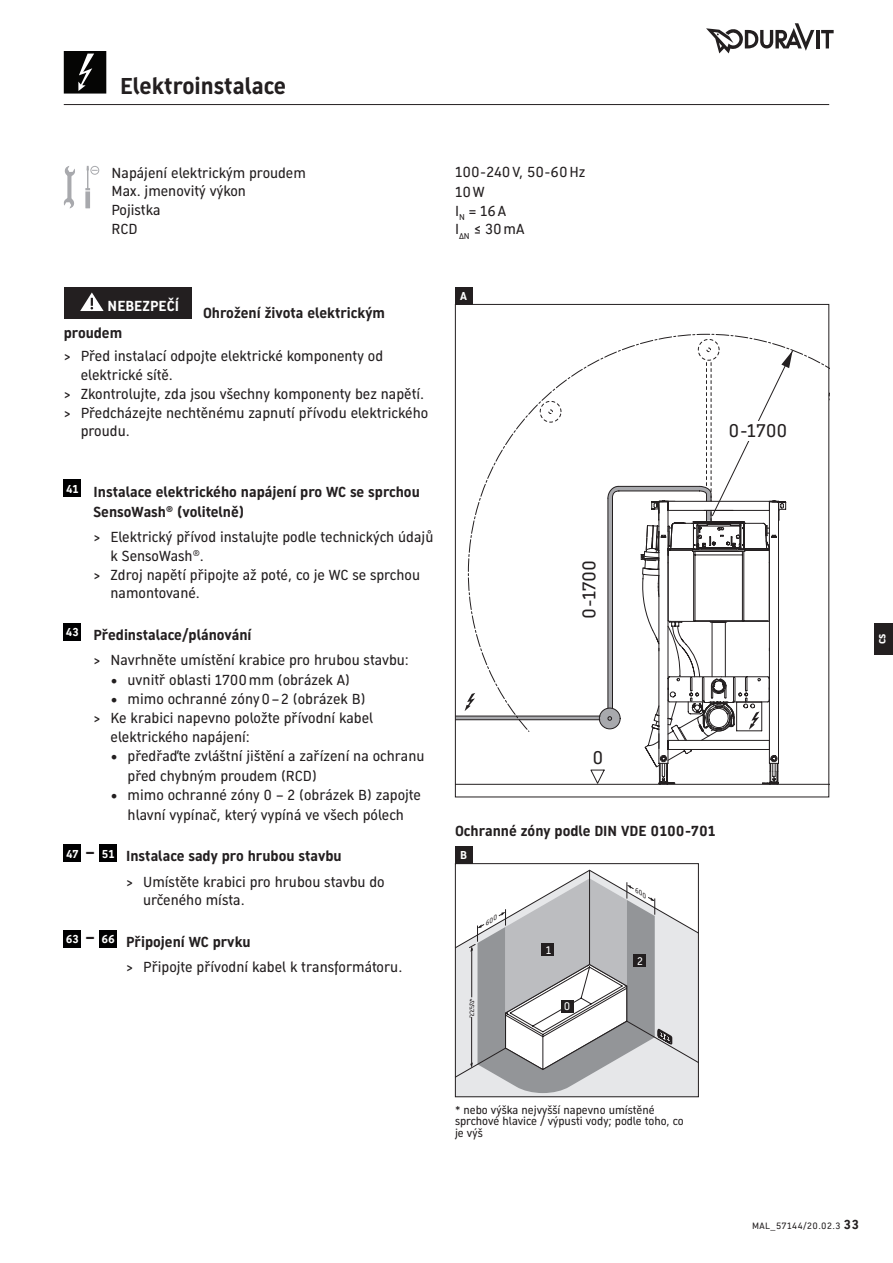
<style>
.page{position:relative;width:893px;height:1263px;background:#fff}
.page>*{position:absolute;margin:0;border:0;box-sizing:border-box;transform-origin:0 0}
.t1{font:700 22.5px "Dura Sans 2014 c";color:#231f20}
.t2{font:18px "Dura Sans 2014 c";color:#231f20}
.t3{font:14.25px/18.8px "Dura Sans 2014 c";color:#231f20}
.t4{font:700 14.25px/20.2px "Dura Sans 2014 c";color:#231f20}
.t5{font:700 14.25px "Dura Sans 2014 c";letter-spacing:.01em;color:#fff}
.t6{font:11.25px/11.7px "Dura Sans 2014 c";color:#231f20}
.t7{font:700 11.25px "Dura Sans 2014 c";color:#fff}
.t8{font:10.8px "Dura Sans 2014 c";color:#fff}
.t9{font:9px "Dura Sans 2014 c";letter-spacing:.05em;color:#231f20}
.t10{font:italic 6.15px "Dura Sans 2014 c";color:#231f20;scale:1.15 1}
.s1{font-weight:700}
.s2{font-weight:700;font-size:12.75px}
</style>
<div class="page">
<svg style="left:457px;top:870px;width:240px;height:208px"></svg>
<svg style="left:457px;top:566px;width:370px;height:219px"></svg>
<svg style="left:468px;top:334px;width:359px;height:398px"></svg>
<svg style="left:64px;top:51px;width:42px;height:43px;background:#1f1f1e"></svg>
<div style="left:874px;top:623px;width:19px;height:31px;background:#231f20"></div>
<div style="left:64px;top:287px;width:127px;height:31px;background:#231f20"></div>
<svg style="left:80px;top:292px;width:24px;height:19px"></svg>
<div style="left:64px;top:480px;width:17px;height:17px;background:#000001"></div>
<div style="left:64px;top:623px;width:17px;height:17px;background:#000001"></div>
<div style="left:64px;top:845px;width:17px;height:17px;background:#000001"></div>
<div style="left:100px;top:845px;width:17px;height:17px;background:#000001"></div>
<div style="left:64px;top:930px;width:17px;height:17px;background:#000001"></div>
<div style="left:100px;top:930px;width:17px;height:17px;background:#000001"></div>
<hr style="left:816px;top:30px;width:3px;height:18px;background:#231f20">
<svg style="left:821px;top:30px;width:13px;height:18px"></svg>
<svg style="left:706px;top:23px;width:108px;height:30px"></svg>
<hr style="left:64px;top:104px;width:765px;height:1px;background:#231f20">
<div style="left:455px;top:846px;width:17px;height:17px;background:#231f20"></div>
<div style="left:455px;top:863px;width:244px;height:234px;border:1px solid #231f20"></div>
<div style="left:455px;top:287px;width:17px;height:17px;background:#231f20"></div>
<svg style="left:64px;top:166px;width:11px;height:42px"></svg>
<div style="left:90px;top:166px;width:9px;height:9px;border:1px solid #a8a9ad;border-radius:50%"></div>
<svg style="left:85px;top:166px;width:13px;height:42px"></svg>
<svg style="left:469px;top:878px;width:203px;height:215px"></svg>
<h1 class="t1" style="left:120px;top:70px;width:168px">Elektroinstalace</h1>
<p class="t3" style="left:112px;top:163px;width:196px">Napájení elektrickým proudem<br>Max. jmenovitý výkon<br>Pojistka<br>RCD</p>
<p class="t5" style="left:108px;top:296px;width:73px">NEBEZPEČÍ</p>
<p class="t4" style="left:203px;top:303px;width:184px">Ohrožení života elektrickým</p>
<p class="t4" style="left:64px;top:323px;width:60px">proudem</p>
<p class="t3" style="left:64px;top:347px;width:321px">&gt; Před instalací odpojte elektrické komponenty od</p>
<p class="t3" style="left:81px;top:366px;width:94px">elektrické sítě.</p>
<p class="t3" style="left:64px;top:385px;width:362px">&gt; Zkontrolujte, zda jsou všechny komponenty bez napětí.</p>
<p class="t3" style="left:64px;top:403px;width:366px">&gt; Předcházejte nechtěnému zapnutí přívodu elektrického</p>
<p class="t3" style="left:81px;top:422px;width:50px">proudu.</p>
<p class="t4" style="left:94px;top:482px;width:328px;text-indent:-27px"><sup>41</sup> Instalace elektrického napájení pro WC se sprchou<br>SensoWash<sup>®</sup> (volitelně)</p>
<p class="t3" style="left:94px;top:528px;width:341px">&gt; Elektrický přívod instalujte podle technických údajů</p>
<p class="t3" style="left:111px;top:547px;width:95px">k SensoWash<sup>®</sup>.</p>
<p class="t3" style="left:94px;top:565px;width:328px">&gt; Zdroj napětí připojte až poté, co je WC se sprchou</p>
<p class="t3" style="left:111px;top:584px;width:91px">namontované.</p>
<p class="t3" style="left:94px;top:623px;width:317px;line-height:25.2px;text-indent:-28px"><sup>43</sup> <span class="s1">Předinstalace/plánování<br></span>&gt; Navrhněte umístění krabice pro hrubou stavbu:</p>
<p class="t3" style="left:111px;top:670px;width:241px">• uvnitř oblasti 1700mm (obrázek A)</p>
<p class="t3" style="left:111px;top:690px;width:256px">• mimo ochranné zóny0–2 (obrázek B)</p>
<p class="t3" style="left:94px;top:709px;width:281px">&gt; Ke krabici napevno položte přívodní kabel</p>
<p class="t3" style="left:111px;top:727px;width:141px">elektrického napájení:</p>
<p class="t3" style="left:128px;top:747px;width:298px;line-height:19.5px;text-indent:-17px">• předřaďte zvláštní jištění a zařízení na ochranu před chybným proudem (RCD)</p>
<p class="t3" style="left:111px;top:786px;width:312px;line-height:19.5px;text-align:center">• mimo ochranné zóny 0 – 2 (obrázek B) zapojte hlavní vypínač, který vypíná ve všech pólech</p>
<p class="t3" style="left:126px;top:844px;width:260px;line-height:25.2px;text-indent:-60px"><sup>47</sup> <sup>–</sup> <sup>51</sup> <span class="s1">Instalace sady pro hrubou stavbu<br></span>&gt; Umístěte krabici pro hrubou stavbu do</p>
<p class="t3" style="left:143px;top:891px;width:103px">určeného místa.</p>
<p class="t3" style="left:126px;top:929px;width:278px;line-height:25.2px;text-indent:-60px"><sup>63</sup> <sup>–</sup> <sup>66</sup> <span class="s1">Připojení WC prvku<br></span>&gt; Připojte přívodní kabel k transformátoru.</p>
<p class="t3" style="left:455px;top:161px;width:132px;line-height:20.2px">100-240V, 50-60Hz<br>10W</p>
<p class="t3" style="left:455px;top:201px;width:71px">I<sub>N</sub> = 16A<br>I<sub>ΔN</sub> ≤ 30mA</p>
<p class="t7" style="left:460px;top:288px;width:8px">A</p>
<p class="t2" style="left:577px;top:619px;width:60px;rotate:-90deg">0-1700</p>
<p class="t2" style="left:729px;top:419px;width:60px">0-1700</p>
<p class="t2" style="left:592px;top:745px;width:12px">0</p>
<p class="t4" style="left:455px;top:821px;width:262px">Ochranné zóny podle DIN VDE 0100-701</p>
<p class="t7" style="left:460px;top:847px;width:8px">B</p>
<p class="t8" style="left:546px;top:942px;width:7px">1</p>
<p class="t10" style="left:468px;top:1016px;width:23px;rotate:-90deg">2250*</p>
<p class="t8" style="left:564px;top:999px;width:8px">0</p>
<p class="t8" style="left:637px;top:954px;width:7px">2</p>
<p class="t7" style="left:874px;top:644px;width:12px;rotate:-90deg">cs</p>
<p class="t6" style="left:455px;top:1104px;width:230px">* nebo výška nejvyšší napevno umístěné sprchové hlavice / výpusti vody; podle toho, co je výš</p>
<p class="t9" style="left:752px;top:1220px;width:108px">MAL_57144/20.02.3 <span class="s2">33</span></p>
</div>
